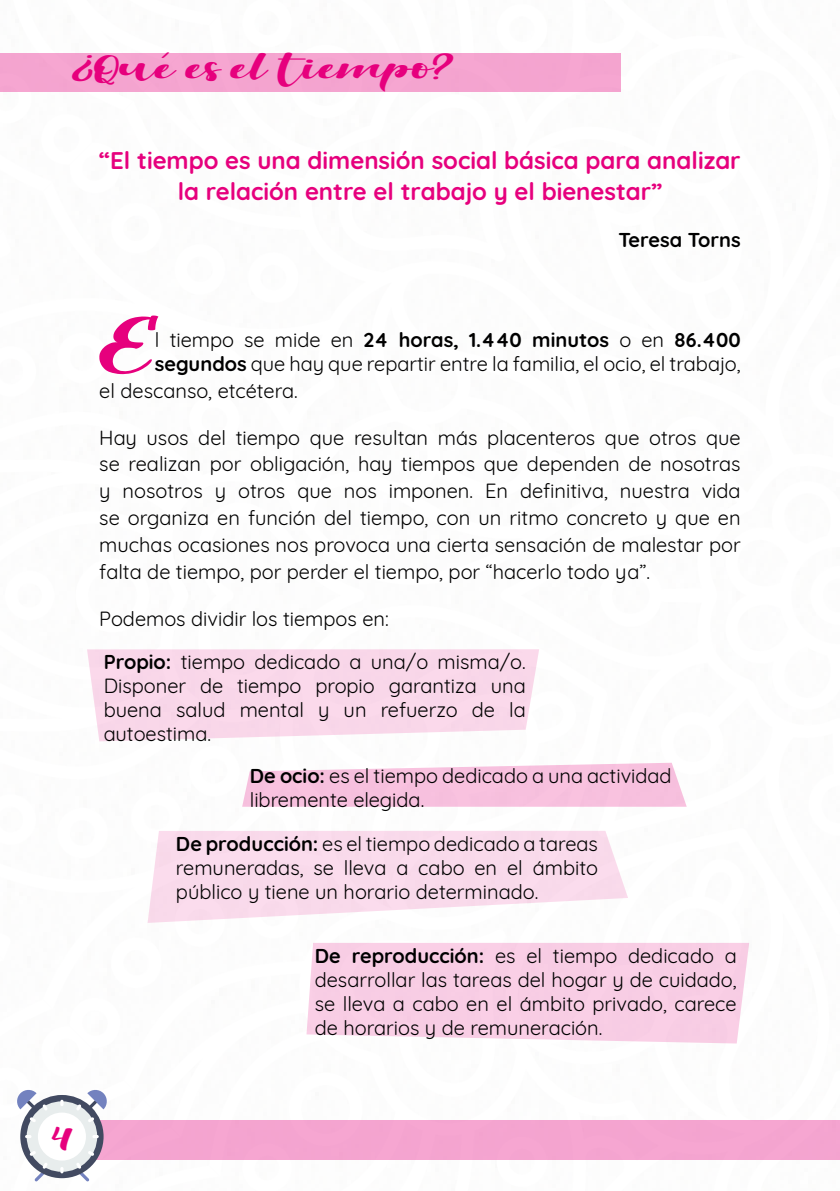
<style>
.page{position:relative;width:840px;height:1191px;background:#fff}
.page>*{position:absolute;margin:0;border:0;box-sizing:border-box;transform-origin:0 0}
.t1{font:74.2px "Viksi Script";color:#e6007d}
.t2{font:36px "Viksi Script";color:#e6007d}
.t3{font:700 24px/31.6px "Quicksand";color:#e6007d;text-align:center}
.t4{font:20px/24px "Quicksand";color:#000;text-align:justify}
.t5{font:700 20px "Quicksand";color:#000}
.s1{font-weight:700}
</style>
<div class="page">
<svg style="left:0;top:91px;width:164px;height:1px"></svg>
<div style="left:306px;top:943px;width:442px;height:100px;background:#f8cde4"></div>
<svg style="left:149px;top:831px;width:478px;height:91px;fill:#f9daeb"></svg>
<svg style="left:242px;top:762px;width:444px;height:44px;background:#f8c8e2"></svg>
<svg style="left:87px;top:649px;width:452px;height:92px;background:#f9daeb"></svg>
<div style="left:63px;top:1120px;width:776px;height:39px;background:#f4a4d0"></div>
<svg style="left:17px;top:908px;width:147px;height:273px"></svg>
<div style="left:0;top:53px;width:621px;height:38px;background:#f4a4d0"></div>
<h2 class="t2" style="left:72px;top:45px;width:383px">¿Qué es el tiempo?</h2>
<p class="t3" style="left:99px;top:142px;width:642px">“El tiempo es una dimensión social básica para analizar la relación entre el trabajo y el bienestar”</p>
<p class="t5" style="left:618px;top:223px;width:124px">Teresa Torns</p>
<h1 class="t1" style="left:99px;top:297px;width:57px">E</h1>
<p class="t4" style="left:155px;top:326px;width:587px">l tiempo se mide en <span class="s1">24 horas, 1.440 minutos</span> o en <span class="s1">86.400 segundos</span> que hay que repartir entre la familia, el ocio, el trabajo,</p>
<p class="t4" style="left:99px;top:376px;width:200px">el descanso, etcétera.</p>
<p class="t4" style="left:99px;top:422px;width:642px;line-height:26.8px">Hay usos del tiempo que resultan más placenteros que otros que se realizan por obligación, hay tiempos que dependen de nosotras y nosotros y otros que nos imponen. En definitiva, nuestra vida se organiza en función del tiempo, con un ritmo concreto y que en muchas ocasiones nos provoca una cierta sensación de malestar por falta de tiempo, por perder el tiempo, por “hacerlo todo ya”.</p>
<p class="t4" style="left:99px;top:604px;width:291px">Podemos dividir los tiempos en:</p>
<p class="t4" style="left:104px;top:648px;width:423px"><span class="s1">Propio:</span> tiempo dedicado a una/o misma/o.<br>Disponer de tiempo propio garantiza una buena salud mental y un refuerzo de la autoestima.</p>
<p class="t4" style="left:249px;top:761px;width:423px"><span class="s1">De ocio:</span> es el tiempo dedicado a una actividad libremente elegida.</p>
<p class="t4" style="left:176px;top:829px;width:423px"><span class="s1">De producción:</span> es el tiempo dedicado a tareas remuneradas, se lleva a cabo en el ámbito público y tiene un horario determinado.</p>
<h2 class="t2" style="left:52px;top:1114px;width:21px">4</h2>
<p class="t4" style="left:314px;top:941px;width:423px"><span class="s1">De reproducción:</span> es el tiempo dedicado a desarrollar las tareas del hogar y de cuidado, se lleva a cabo en el ámbito privado, carece de horarios y de remuneración.</p>
</div>
